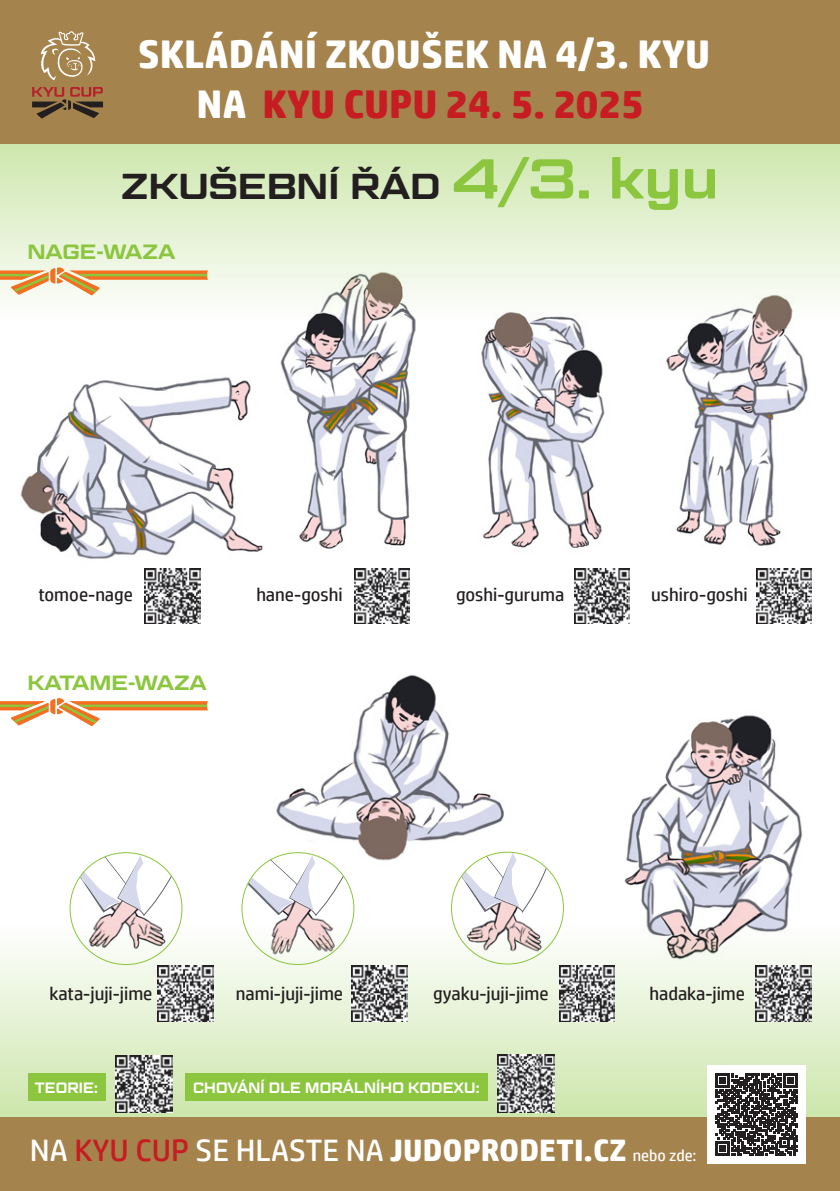
<style>
.page{position:relative;width:840px;height:1191px;background:#fff}
.page>*{position:absolute;margin:0;border:0;box-sizing:border-box;transform-origin:0 0}
.t1{font:700 40px "HP Simplified";color:#fff;scale:1.05 1}
.t2{font:700 40px "HP Simplified";color:#c61c22;scale:1.05 1}
.t3{font:600 36px "Geom Graphic W03";color:#231f20}
.t4{font:700 31px "HP Simplified";color:#fff;scale:1.05 1}
.t5{font:600 20.6px "Geom Graphic W03";color:#8bc63e}
.t6{font:18.6px "HP Simplified";color:#231f20}
.t7{font:600 15px "Geom Graphic W03";letter-spacing:.01em;color:#fff;scale:.9 1}
.s1{color:#fff}
.s2{font-size:56px;color:#8bc63e}
.s3{font-weight:400}
.s4{font-weight:400;color:#c61c22}
.s5{font-weight:400;font-size:16px}
</style>
<div class="page">
<img style="left:20px;top:377px;width:243px;height:182px">
<img style="left:624px;top:715px;width:179px;height:192px">
<img style="left:280px;top:337px;width:134px;height:212px">
<img style="left:276px;top:674px;width:228px;height:187px">
<img style="left:481px;top:337px;width:124px;height:211px">
<img style="left:666px;top:337px;width:142px;height:209px">
<img style="left:69px;top:852px;width:114px;height:55px">
<svg style="left:78px;top:855px;width:95px;height:52px"></svg>
<img style="left:445px;top:860px;width:118px;height:40px">
<svg style="left:459px;top:852px;width:88px;height:55px"></svg>
<img style="left:243px;top:860px;width:117px;height:47px">
<svg style="left:245px;top:855px;width:100px;height:52px"></svg>
<svg style="left:0;top:144px;width:839px;height:193px"></svg>
<svg style="left:0;top:907px;width:839px;height:210px"></svg>
<div style="left:0;top:0;width:839px;height:144px;background:#a5834c"></div>
<div style="left:0;top:1117px;width:839px;height:74px;background:#a5834c"></div>
<div style="left:28px;top:1073px;width:78px;height:28px;background:#8bc63e"></div>
<div style="left:185px;top:1073px;width:302px;height:28px;background:#8bc63e"></div>
<svg style="left:0;top:267px;width:207px;height:29px"></svg>
<svg style="left:0;top:698px;width:207px;height:28px"></svg>
<svg style="left:32px;top:87px;width:71px;height:32px"></svg>
<svg style="left:40px;top:31px;width:55px;height:49px"></svg>
<div style="left:706px;top:1065px;width:99px;height:99px;background:#fff"></div>
<svg style="left:715px;top:1073px;width:82px;height:83px"></svg>
<img style="left:115px;top:1055px;width:57px;height:57px">
<img style="left:496px;top:1054px;width:58px;height:58px">
<img style="left:145px;top:568px;width:55px;height:56px">
<img style="left:574px;top:568px;width:55px;height:56px">
<img style="left:756px;top:568px;width:55px;height:56px">
<img style="left:755px;top:965px;width:56px;height:56px">
<img style="left:157px;top:965px;width:56px;height:56px">
<img style="left:558px;top:965px;width:56px;height:56px">
<img style="left:351px;top:965px;width:56px;height:56px">
<img style="left:354px;top:568px;width:55px;height:56px">
<p class="t1" style="left:138px;top:31px;width:546px">SKLÁDÁNÍ ZKOUŠEK NA 4/3. KYU</p>
<p class="t2" style="left:196px;top:81px;width:427px"><span class="s1">NA</span> KYU CUPU 24. 5. 2025</p>
<p class="t3" style="left:121px;top:164px;width:598px">ZKUŠEBNÍ ŘÁD <span class="s2">4/3. kyu</span></p>
<p class="t5" style="left:27px;top:239px;width:149px">NAGE-WAZA</p>
<p class="t6" style="left:38px;top:584px;width:96px">tomoe-nage</p>
<p class="t6" style="left:456px;top:584px;width:110px">goshi-guruma</p>
<p class="t6" style="left:651px;top:584px;width:98px">ushiro-goshi</p>
<p class="t6" style="left:256px;top:584px;width:88px">hane-goshi</p>
<p class="t5" style="left:27px;top:670px;width:181px">KATAME-WAZA</p>
<p class="t6" style="left:49px;top:983px;width:104px">kata-juji-jime</p>
<p class="t6" style="left:236px;top:983px;width:109px">nami-juji-jime</p>
<p class="t6" style="left:433px;top:983px;width:117px">gyaku-juji-jime</p>
<p class="t6" style="left:649px;top:983px;width:97px">hadaka-jime</p>
<p class="t7" style="left:35px;top:1079px;width:72px">TEORIE:</p>
<p class="t7" style="left:193px;top:1079px;width:320px">CHOVÁNÍ DLE MORÁLNÍHO KODEXU:</p>
<p class="t4" style="left:30px;top:1132px;width:636px"><span class="s3">NA</span> <span class="s4">KYU CUP</span> <span class="s3">SE HLASTE NA</span> JUDOPRODETI.CZ <span class="s5">nebo zde:</span></p>
</div>
